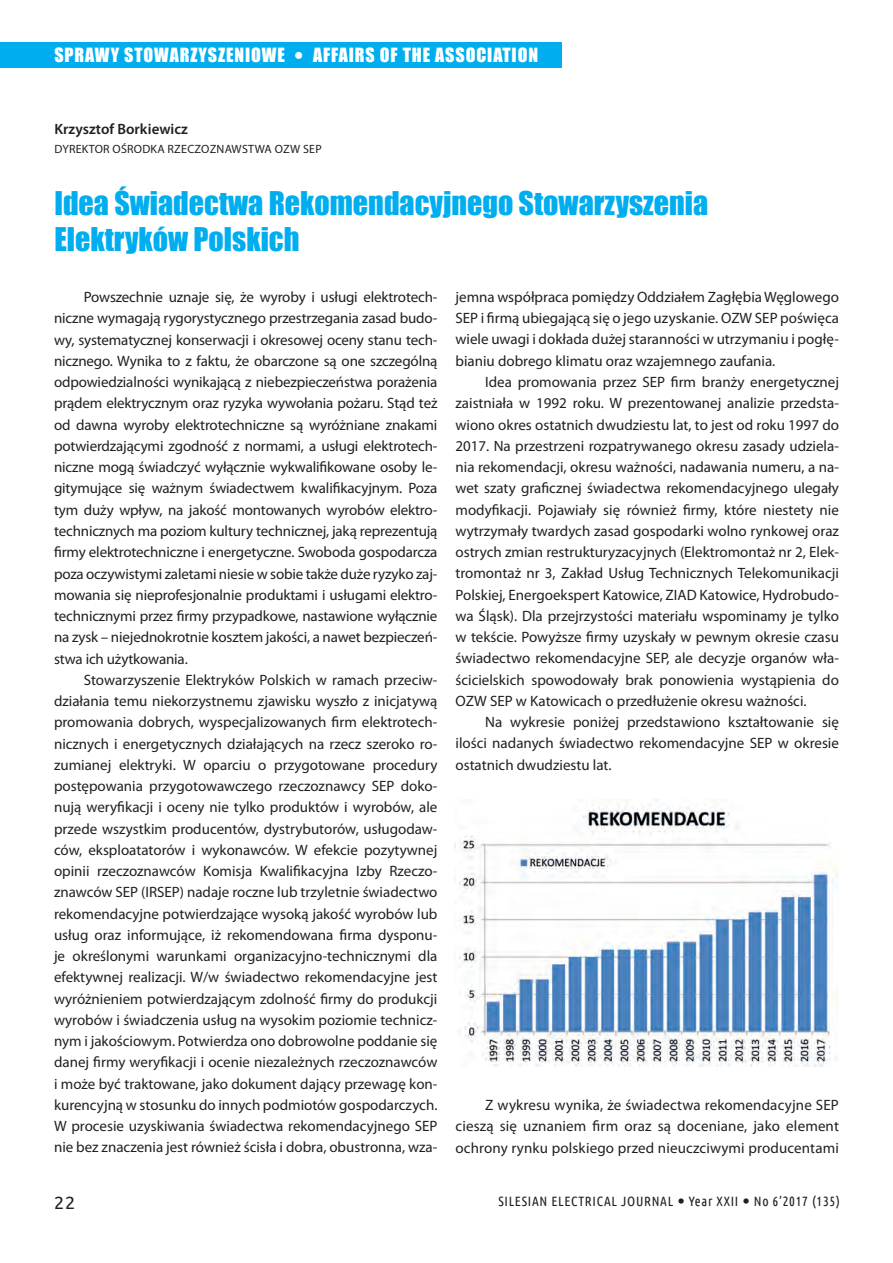
<style>
.page{position:relative;width:893px;height:1263px;background:#fff}
.page>*{position:absolute;margin:0;border:0;box-sizing:border-box;transform-origin:0 0}
.t1{font:30px/36px "Impact";color:#00aeef}
.t2{font:18px "Impact";letter-spacing:.05em;color:#fff}
.t3{font:18px "Ubuntu";color:#231f20}
.t4{font:15px/21.3px "Myriad Pro";color:#231f20;text-align:justify}
.t5{font:600 15px "Myriad Pro";color:#231f20}
.t6{font:13.5px "Ubuntu Condensed";letter-spacing:.05em;color:#231f20}
.t7{font:12px "Myriad Pro";letter-spacing:.02em;color:#231f20}
</style>
<div class="page">
<div style="left:0;top:42px;width:561px;height:26px;background:#00aeef"></div>
<img style="left:455px;top:799px;width:384px;height:268px">
<p class="t2" style="left:54px;top:41px;width:232px">SPRAWY STOWARZYSZENIOWE</p>
<p class="t2" style="left:313px;top:41px;width:10px">affairs</p>
<p class="t2" style="left:380px;top:41px;width:33px">of the</p>
<p class="t2" style="left:435px;top:41px;width:11px">association</p>
<p class="t5" style="left:54px;top:120px;width:135px">Krzysztof Borkiewicz</p>
<p class="t7" style="left:54px;top:142px;width:10px">Dyrektor</p>
<p class="t7" style="left:112px;top:142px;width:17px">Ośrodka</p>
<p class="t7" style="left:168px;top:142px;width:16px">Rzeczoznawstwa</p>
<p class="t7" style="left:275px;top:142px;width:49px">OZW SEP</p>
<h1 class="t1" style="left:54px;top:184px;width:655px">Idea Świadectwa Rekomendacyjnego Stowarzyszenia<br>Elektryków Polskich</h1>
<p class="t4" style="left:54px;top:286px;width:385px;text-indent:30px">Powszechnie uznaje się, że wyroby i usługi elektrotech&shy;niczne wymagają rygorystycznego przestrzegania zasad budo&shy;wy, systematycznej konserwacji i okresowej oceny stanu tech&shy;nicznego. Wynika to z faktu, że obarczone są one szczególną odpowiedzialności wynikającą z niebezpieczeństwa porażenia prądem elektrycznym oraz ryzyka wywołania pożaru. Stąd też od dawna wyroby elektrotechniczne są wyróżniane znakami potwierdzającymi zgodność z normami, a usługi elektrotech&shy;niczne mogą świadczyć wyłącznie wykwalifikowane osoby le&shy;gitymujące się ważnym świadectwem kwalifikacyjnym. Poza tym duży wpływ, na jakość montowanych wyrobów elektro&shy;technicznych ma poziom kultury technicznej, jaką reprezentują firmy elektrotechniczne i energetyczne. Swoboda gospodarcza poza oczywistymi zaletami niesie w sobie także duże ryzyko zaj&shy;mowania się nieprofesjonalnie produktami i usługami elektro&shy;technicznymi przez firmy przypadkowe, nastawione wyłącznie na zysk – niejednokrotnie kosztem jakości, a nawet bezpieczeń&shy;stwa ich użytkowania.</p>
<p class="t4" style="left:54px;top:669px;width:385px;text-indent:30px">Stowarzyszenie Elektryków Polskich w ramach przeciw&shy;działania temu niekorzystnemu zjawisku wyszło z inicjatywą promowania dobrych, wyspecjalizowanych firm elektrotech&shy;nicznych i energetycznych działających na rzecz szeroko ro&shy;zumianej elektryki. W oparciu o przygotowane procedury postępowania przygotowawczego rzeczoznawcy SEP doko&shy;nują weryfikacji i oceny nie tylko produktów i wyrobów, ale przede wszystkim producentów, dystrybutorów, usługodaw&shy;ców, eksploatatorów i wykonawców. W efekcie pozytywnej opinii rzeczoznawców Komisja Kwalifikacyjna Izby Rzeczo&shy;znawców SEP (IRSEP) nadaje roczne lub trzyletnie świadectwo rekomendacyjne potwierdzające wysoką jakość wyrobów lub usług oraz informujące, iż rekomendowana firma dysponu&shy;je określonymi warunkami organizacyjno-technicznymi dla efektywnej realizacji. W/w świadectwo rekomendacyjne jest wyróżnieniem potwierdzającym zdolność firmy do produkcji wyrobów i świadczenia usług na wysokim poziomie technicz&shy;nym i jakościowym. Potwierdza ono dobrowolne poddanie się danej firmy weryfikacji i ocenie niezależnych rzeczoznawców i może być traktowane, jako dokument dający przewagę kon&shy;kurencyjną w stosunku do innych podmiotów gospodarczych.<br>W procesie uzyskiwania świadectwa rekomendacyjnego SEP nie bez znaczenia jest również ścisła i dobra, obustronna, wza-</p>
<p class="t4" style="left:455px;top:286px;width:385px">jemna współpraca pomiędzy Oddziałem Zagłębia Węglowego SEP i firmą ubiegającą się o jego uzyskanie. OZW SEP poświęca wiele uwagi i dokłada dużej staranności w utrzymaniu i pogłę&shy;bianiu dobrego klimatu oraz wzajemnego zaufania.</p>
<p class="t4" style="left:455px;top:371px;width:385px;text-indent:30px">Idea promowania przez SEP firm branży energetycznej zaistniała w 1992 roku. W prezentowanej analizie przedsta&shy;wiono okres ostatnich dwudziestu lat, to jest od roku 1997 do 2017. Na przestrzeni rozpatrywanego okresu zasady udziela&shy;nia rekomendacji, okresu ważności, nadawania numeru, a na&shy;wet szaty graficznej świadectwa rekomendacyjnego ulegały modyfikacji. Pojawiały się również firmy, które niestety nie wytrzymały twardych zasad gospodarki wolno rynkowej oraz ostrych zmian restrukturyzacyjnych (Elektromontaż nr 2, Elek&shy;tromontaż nr 3, Zakład Usług Technicznych Telekomunikacji Polskiej, Energoekspert Katowice, ZIAD Katowice, Hydrobudo&shy;wa Śląsk). Dla przejrzystości materiału wspominamy je tylko w tekście. Powyższe firmy uzyskały w pewnym okresie czasu świadectwo rekomendacyjne SEP, ale decyzje organów wła&shy;ścicielskich spowodowały brak ponowienia wystąpienia do OZW SEP w Katowicach o przedłużenie okresu ważności.</p>
<p class="t4" style="left:455px;top:711px;width:385px;text-indent:30px">Na wykresie poniżej przedstawiono kształtowanie się ilości nadanych świadectwo rekomendacyjne SEP w okresie ostatnich dwudziestu lat.</p>
<p class="t4" style="left:455px;top:1094px;width:385px;text-indent:30px">Z wykresu wynika, że świadectwa rekomendacyjne SEP cieszą się uznaniem firm oraz są doceniane, jako element ochrony rynku polskiego przed nieuczciwymi producentami</p>
<p class="t3" style="left:54px;top:1192px;width:23px">22</p>
<p class="t6" style="left:498px;top:1192px;width:343px">SILESIAN ELECTRICAL JOURNAL Year XXII No 6’2017 (135)</p>
</div>
